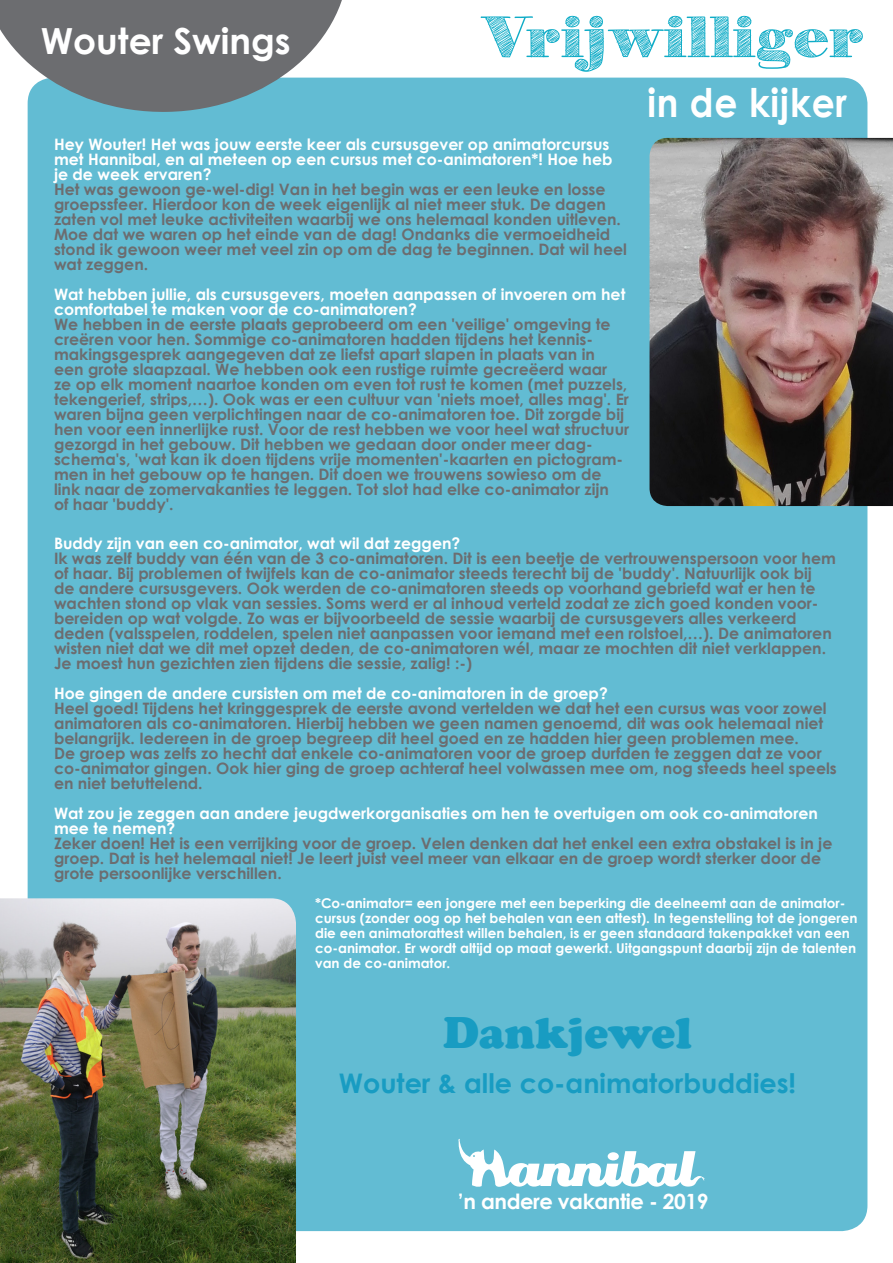
<style>
.page{position:relative;width:893px;height:1263px;background:#fff}
.page>*{position:absolute;margin:0;border:0;box-sizing:border-box;transform-origin:0 0}
.t1{font:900 45px "Cooper";color:#189cc2}
.t2{font:700 39.6px "Century Gothic";letter-spacing:.02em;color:#fff;scale:.91 1}
.t3{font:700 36px "Century Gothic";color:#fff}
.t4{font:700 27px "Century Gothic";color:#189cc2}
.grote_titel_wit{font:700 21px "Century Gothic";letter-spacing:-.02em;color:#fff}
.t5{font:700 15.75px/15px "Century Gothic";color:#6c6d70}
.t6{font:700 15.75px/15px "Century Gothic";color:#fff}
.t7{font:700 13.5px/15px "Century Gothic";color:#fff}
</style>
<div class="page">
<div style="left:28px;top:78px;width:839px;height:1153px;background:#62bcd3;border-radius:26px"></div>
<svg style="left:0;top:0;width:350px;height:114px"></svg>
<img style="left:0;top:898px;width:296px;height:365px">
<img style="left:649px;top:138px;width:244px;height:368px">
<svg style="left:481px;top:16px;width:382px;height:56px"></svg>
<svg style="left:458px;top:1139px;width:247px;height:48px"></svg>
<p class="t3" style="left:41px;top:14px;width:251px">Wouter Swings</p>
<p class="t6" style="left:54px;top:136px;width:560px">Hey Wouter! Het was jouw eerste keer als cursusgever op animatorcursus met Hannibal, en al meteen op een cursus met co-animatoren*! Hoe heb je de week ervaren?</p>
<p class="t5" style="left:54px;top:181px;width:574px">Het was gewoon ge-wel-dig! Van in het begin was er een leuke en losse groepssfeer. Hierdoor kon de week eigenlijk al niet meer stuk. De dagen zaten vol met leuke activiteiten waarbij we ons helemaal konden uitleven.<br>Moe dat we waren op het einde van de dag! Ondanks die vermoeidheid stond ik gewoon weer met veel zin op om de dag te beginnen. Dat wil heel wat zeggen.</p>
<p class="t6" style="left:54px;top:286px;width:573px">Wat hebben jullie, als cursusgevers, moeten aanpassen of invoeren om het comfortabel te maken voor de co-animatoren?</p>
<p class="t5" style="left:54px;top:316px;width:558px">We hebben in de eerste plaats geprobeerd om een 'veilige' omgeving te creëren voor hen. Sommige co-animatoren hadden tijdens het kennis-</p>
<p class="t5" style="left:54px;top:346px;width:577px">makingsgesprek aangegeven dat ze liefst apart slapen in plaats van in<br>een grote slaapzaal. We hebben ook een rustige ruimte gecreëerd waar<br>ze op elk moment naartoe konden om even tot rust te komen (met puzzels, tekengerief, strips,…). Ook was er een cultuur van 'niets moet, alles mag'. Er waren bijna geen verplichtingen naar de co-animatoren toe. Dit zorgde bij hen voor een innerlijke rust. Voor de rest hebben we voor heel wat structuur gezorgd in het gebouw. Dit hebben we gedaan door onder meer dag-</p>
<p class="t5" style="left:54px;top:451px;width:571px">schema's, 'wat kan ik doen tijdens vrije momenten'-kaarten en pictogram&shy;men in het gebouw op te hangen. Dit doen we trouwens sowieso om de link naar de zomervakanties te leggen. Tot slot had elke co-animator zijn</p>
<p class="t5" style="left:54px;top:496px;width:121px">of haar 'buddy'.</p>
<p class="t2" style="left:647px;top:72px;width:221px">in de kijker</p>
<p class="t6" style="left:54px;top:535px;width:408px">Buddy zijn van een co-animator, wat wil dat zeggen?</p>
<p class="t5" style="left:54px;top:550px;width:783px">Ik was zelf buddy van één van de 3 co-animatoren. Dit is een beetje de vertrouwenspersoon voor hem of haar. Bij problemen of twijfels kan de co-animator steeds terecht bij de 'buddy'. Natuurlijk ook bij de andere cursusgevers. Ook werden de co-animatoren steeds op voorhand gebriefd wat er hen te wachten stond op vlak van sessies. Soms werd er al inhoud verteld zodat ze zich goed konden voor-</p>
<p class="t5" style="left:54px;top:610px;width:779px">bereiden op wat volgde. Zo was er bijvoorbeeld de sessie waarbij de cursusgevers alles verkeerd deden (valsspelen, roddelen, spelen niet aanpassen voor iemand met een rolstoel,…). De animatoren wisten niet dat we dit met opzet deden, de co-animatoren wél, maar ze mochten dit niet verklappen.<br>Je moest hun gezichten zien tijdens die sessie, zalig! :-)</p>
<p class="t6" style="left:54px;top:685px;width:555px">Hoe gingen de andere cursisten om met de co-animatoren in de groep?</p>
<p class="t5" style="left:54px;top:700px;width:784px">Heel goed! Tijdens het kringgesprek de eerste avond vertelden we dat het een cursus was voor zowel animatoren als co-animatoren. Hierbij hebben we geen namen genoemd, dit was ook helemaal niet belangrijk. Iedereen in de groep begreep dit heel goed en ze hadden hier geen problemen mee.<br>De groep was zelfs zo hecht dat enkele co-animatoren voor de groep durfden te zeggen dat ze voor co-animator gingen. Ook hier ging de groep achteraf heel volwassen mee om, nog steeds heel speels en niet betuttelend.</p>
<p class="t6" style="left:54px;top:805px;width:765px">Wat zou je zeggen aan andere jeugdwerkorganisaties om hen te overtuigen om ook co-animatoren mee te nemen?</p>
<p class="t5" style="left:54px;top:835px;width:780px">Zeker doen! Het is een verrijking voor de groep. Velen denken dat het enkel een extra obstakel is in je groep. Dat is het helemaal niet! Je leert juist veel meer van elkaar en de groep wordt sterker door de grote persoonlijke verschillen.</p>
<p class="t7" style="left:315px;top:895px;width:544px">*Co-animator= een jongere met een beperking die deelneemt aan de animator&shy;cursus (zonder oog op het behalen van een attest). In tegenstelling tot de jongeren die een animatorattest willen behalen, is er geen standaard takenpakket van een co-animator. Er wordt altijd op maat gewerkt. Uitgangspunt daarbij zijn de talenten van de co-animator.</p>
<p class="t1" style="left:443px;top:1006px;width:250px">Dankjewel</p>
<p class="t4" style="left:339px;top:1062px;width:459px">Wouter &amp; alle co-animatorbuddies!</p>
<p class="grote_titel_wit" style="left:458px;top:1185px;width:252px">’n andere vakantie - 2019</p>
</div>
